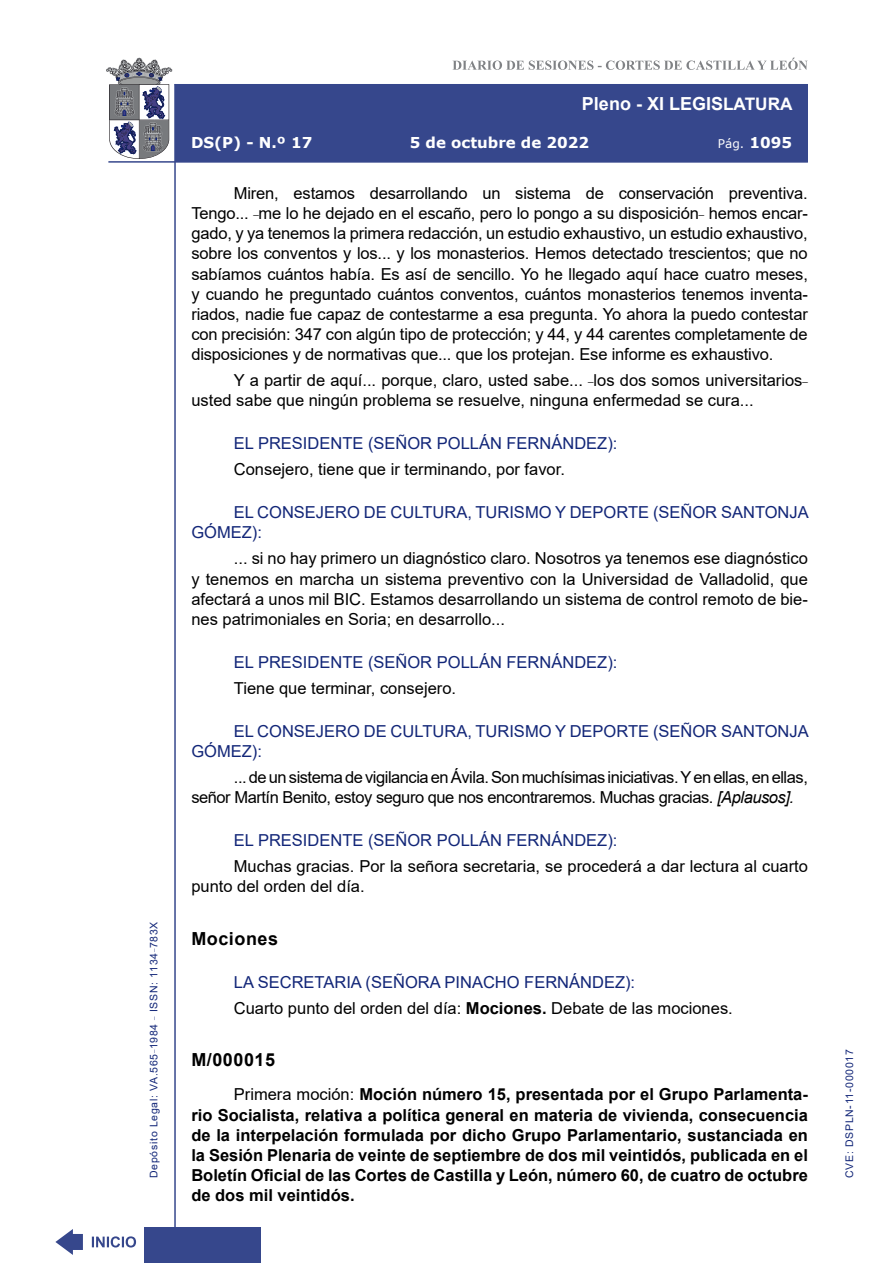
<style>
.page{position:relative;width:893px;height:1263px;background:#fff}
.page>*{position:absolute;margin:0;border:0;box-sizing:border-box;transform-origin:0 0}
.t1{font:700 18px "Arial";color:#fff}
.MarcadorPrimerNivel{font:700 18px "Arial";letter-spacing:.03em;color:#000}
.MarcadorSegundoNivel{font:700 18px "Arial";letter-spacing:.03em;color:#000}
.t2{font:16.5px/20.1px "Arial";color:#000;text-align:justify}
.t3{font:700 16.5px/20.1px "Arial";color:#000;text-align:justify}
.Orador{font:16.5px/20.1px "Arial";color:#122678}
.t4{font:16.5px/20.1px "Arial";letter-spacing:-.03em;color:#000}
.t5{font:700 15px "Verdana";color:#fff}
.t6{font:12px "Verdana";color:#fff}
.t7{font:10.5px "Arial";letter-spacing:.065em;color:#122678}
.s1{font-size:17.25px}
.s2{font-weight:700;font-size:15px}
.s3{font-style:italic}
.s4{font-weight:700}
.s5{font-weight:400}
</style>
<div class="page">
<svg style="left:452px;top:58px;width:356px;height:12px"></svg>
<hr style="left:174px;top:84px;width:2px;height:1179px;background:#36478c">
<div style="left:144px;top:1227px;width:117px;height:36px;background:#36478c"></div>
<div style="left:175px;top:84px;width:633px;height:78px;background:#36478c"></div>
<hr style="left:108px;top:161px;width:700px;height:2px;background:#36478c">
<svg style="left:92px;top:1236px;width:44px;height:11px"></svg>
<svg style="left:55px;top:1229px;width:28px;height:26px"></svg>
<svg style="left:106px;top:58px;width:66px;height:101px"></svg>
<p class="t7" style="left:146px;top:1178px;width:258px;rotate:-90deg">Depósito Legal: VA.565<sup>_</sup>1984 <sup>_</sup> ISSN: 1134<sup>_</sup>783X</p>
<p class="t1" style="left:582px;top:91px;width:212px">Pleno - XI LEGIS<span class="s1">LATURA</span></p>
<p class="t5" style="left:191px;top:132px;width:123px">DS(P) - N.º 17</p>
<p class="t5" style="left:410px;top:132px;width:181px">5 de octubre de 2022</p>
<p class="t6" style="left:718px;top:135px;width:76px">Pág. <span class="s2">1095</span></p>
<p class="t2" style="left:191px;top:183px;width:618px;text-indent:43px">Miren, estamos desarrollando un sistema de conservación preventiva.<br>Tengo... <sup>_</sup>me lo he dejado en el escaño, pero lo pongo a su disposición<sup>_</sup> hemos encar&shy;gado, y ya tenemos la primera redacción, un estudio exhaustivo, un estudio exhaustivo, sobre los conventos y los... y los monasterios. Hemos detectado trescientos; que no sabíamos cuántos había. Es así de sencillo. Yo he llegado aquí hace cuatro meses, y cuando he preguntado cuántos conventos, cuántos monasterios tenemos inventa&shy;riados, nadie fue capaz de contestarme a esa pregunta. Yo ahora la puedo contestar con precisión: 347 con algún tipo de protección; y 44, y 44 carentes completamente de disposiciones y de normativas que... que los protejan. Ese informe es exhaustivo.</p>
<p class="t2" style="left:191px;top:370px;width:618px;text-indent:43px">Y a partir de aquí... porque, claro, usted sabe... <sup>_</sup>los dos somos universitarios<sup>_ </sup>usted sabe que ningún problema se resuelve, ninguna enfermedad se cura...</p>
<p class="Orador" style="left:234px;top:433px;width:385px">EL PRESIDENTE (SEÑOR POLLÁN FERNÁNDEZ):</p>
<p class="t2" style="left:234px;top:459px;width:333px">Consejero, tiene que ir terminando, por favor.</p>
<p class="Orador" style="left:191px;top:502px;width:619px;text-indent:43px">EL CONSEJERO DE CULTURA, TURISMO Y DEPORTE (SEÑOR SANTONJA<br>GÓMEZ):</p>
<p class="t2" style="left:191px;top:548px;width:618px;text-indent:43px">... si no hay primero un diagnóstico claro. Nosotros ya tenemos ese diagnóstico y tenemos en marcha un sistema preventivo con la Universidad de Valladolid, que afectará a unos mil BIC. Estamos desarrollando un sistema de control remoto de bie&shy;nes patrimoniales en Soria; en desarrollo...</p>
<p class="Orador" style="left:234px;top:652px;width:385px">EL PRESIDENTE (SEÑOR POLLÁN FERNÁNDEZ):</p>
<p class="t2" style="left:234px;top:678px;width:224px">Tiene que terminar, consejero.</p>
<p class="Orador" style="left:191px;top:721px;width:619px;text-indent:43px">EL CONSEJERO DE CULTURA, TURISMO Y DEPORTE (SEÑOR SANTONJA<br>GÓMEZ):</p>
<p class="t4" style="left:191px;top:767px;width:618px;text-indent:43px">... de un sistema de vigilancia en Ávila. Son muchísimas iniciativas. Y en ellas, en ellas, señor Martín Benito, estoy seguro que nos encontraremos. Muchas gracias. <span class="s3">[Aplausos].</span></p>
<p class="Orador" style="left:234px;top:830px;width:385px">EL PRESIDENTE (SEÑOR POLLÁN FERNÁNDEZ):</p>
<p class="t2" style="left:191px;top:856px;width:618px;text-indent:43px">Muchas gracias. Por la señora secretaria, se procederá a dar lectura al cuarto punto del orden del día.</p>
<p class="MarcadorPrimerNivel" style="left:191px;top:925px;width:88px">Mociones</p>
<p class="Orador" style="left:234px;top:972px;width:403px">LA SECRETARIA (SEÑORA PINACHO FERNÁNDEZ):</p>
<p class="t2" style="left:234px;top:998px;width:500px">Cuarto punto del orden del día: <span class="s4">Mociones.</span> Debate de las mociones.</p>
<p class="MarcadorSegundoNivel" style="left:191px;top:1047px;width:85px">M/000015</p>
<p class="t3" style="left:191px;top:1085px;width:618px;text-indent:43px"><span class="s5">Primera moción:</span> Moción número 15, presentada por el Grupo Parlamenta&shy;rio Socialista, relativa a política general en materia de vivienda, consecuencia de la interpelación formulada por dicho Grupo Parlamentario, sustanciada en la Sesión Plenaria de veinte de septiembre de dos mil veintidós, publicada en el Boletín Oficial de las Cortes de Castilla y León, número 60, de cuatro de octubre de dos mil veintidós.</p>
<p class="t7" style="left:842px;top:1178px;width:130px;rotate:-90deg">CVE: DSPLN-11-000017</p>
</div>
